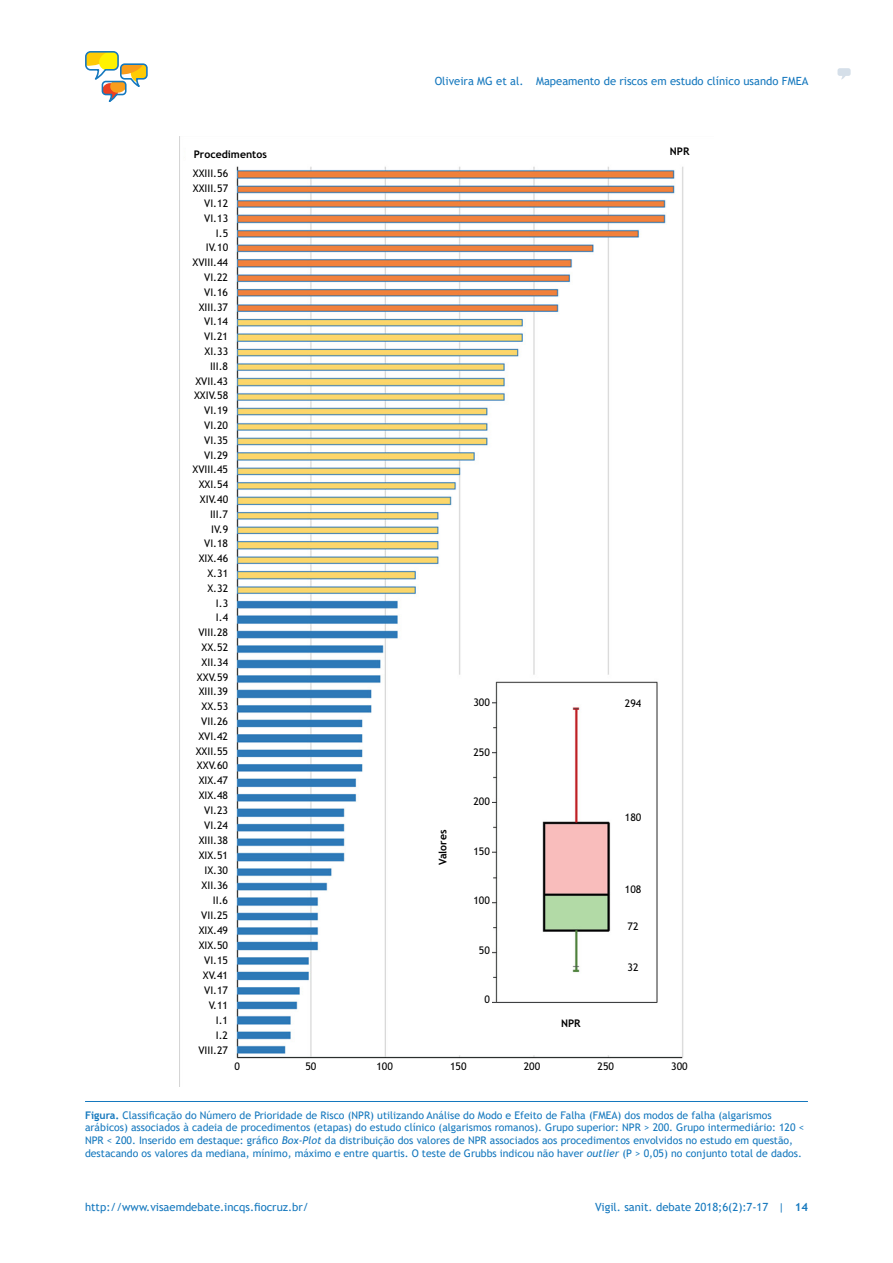
<style>
.page{position:relative;width:893px;height:1263px;background:#fff}
.page>*{position:absolute;margin:0;border:0;box-sizing:border-box;transform-origin:0 0}
.t1{font:11.25px "Trebuchet MS";color:#1578be}
.t2{font:10.5px/12.6px "Trebuchet MS";color:#1578be}
.t3{font:10.5px/14.9px "Trebuchet MS";color:#000;text-align:right}
.t4{font:700 10.5px "Trebuchet MS";color:#000}
.s1{font-weight:700}
.s2{font-style:italic}
</style>
<div class="page">
<svg style="left:85px;top:51px;width:63px;height:51px"></svg>
<svg style="left:837px;top:68px;width:14px;height:11px"></svg>
<hr style="left:85px;top:1101px;width:723px;height:1px;background:#1578be">
<img style="left:236px;top:166px;width:448px;height:893px">
<div style="left:549px;top:1013px;width:47px;height:26px;background:#fff"></div>
<div style="left:426px;top:811px;width:24px;height:78px;background:#fff"></div>
<div style="left:619px;top:690px;width:30px;height:297px;background:#fff"></div>
<div style="left:458px;top:690px;width:34px;height:323px;background:#fff"></div>
<p class="t1" style="left:435px;top:74px;width:375px">Oliveira MG et al. Mapeamento de riscos em estudo clínico usando FMEA</p>
<p class="t4" style="left:194px;top:147px;width:75px">Procedimentos</p>
<p class="t4" style="left:670px;top:145px;width:21px">NPR</p>
<p class="t3" style="left:193px;top:166px;width:37px">XXIII.56<br>XXIII.57<br>VI.12<br>VI.13</p>
<p class="t3" style="left:193px;top:240px;width:37px">IV.10<br>XVIII.44<br>VI.22<br>VI.16<br>XIII.37<br>VI.14<br>VI.21<br>XI.33<br>III.8<br>XVII.43<br>XXIV.58<br>VI.19<br>VI.20<br>VI.35<br>VI.29<br>XVIII.45<br>XXI.54<br>XIV.40<br>III.7<br>IV.9<br>VI.18<br>XIX.46<br>X.31<br>X.32<br>I.3<br>I.4<br>VIII.28<br>XX.52<br>XII.34<br>XXV.59<br>XIII.39<br>XX.53<br>VII.26<br>XVI.42<br>XXII.55<br>XXV.60<br>XIX.47<br>XIX.48<br>VI.23<br>VI.24<br>XIII.38<br>XIX.51<br>IX.30<br>XII.36<br>II.6<br>VII.25<br>XIX.49<br>XIX.50<br>VI.15<br>XV.41<br>VI.17<br>V.11<br>I.1<br>I.2<br>VIII.27</p>
<p class="t3" style="left:216px;top:225px;width:14px">I.5</p>
<p class="t4" style="left:436px;top:865px;width:37px;rotate:-90deg">Valores</p>
<p class="t3" style="left:473px;top:695px;width:18px">300</p>
<p class="t3" style="left:473px;top:745px;width:18px">250</p>
<p class="t3" style="left:473px;top:794px;width:18px">200</p>
<p class="t3" style="left:473px;top:843px;width:18px">150</p>
<p class="t3" style="left:473px;top:893px;width:18px">100</p>
<p class="t3" style="left:479px;top:942px;width:13px">50</p>
<p class="t3" style="left:484px;top:992px;width:7px">0</p>
<p class="t4" style="left:561px;top:1017px;width:21px">NPR</p>
<p class="t3" style="left:625px;top:696px;width:18px">294</p>
<p class="t3" style="left:625px;top:810px;width:18px">180</p>
<p class="t3" style="left:625px;top:882px;width:18px">108</p>
<p class="t3" style="left:628px;top:919px;width:13px">72</p>
<p class="t3" style="left:628px;top:960px;width:13px">32</p>
<p class="t3" style="left:234px;top:1059px;width:7px">0</p>
<p class="t3" style="left:305px;top:1059px;width:13px">50</p>
<p class="t3" style="left:376px;top:1059px;width:18px">100</p>
<p class="t3" style="left:450px;top:1059px;width:18px">150</p>
<p class="t3" style="left:524px;top:1059px;width:18px">200</p>
<p class="t3" style="left:597px;top:1059px;width:18px">250</p>
<p class="t3" style="left:671px;top:1059px;width:18px">300</p>
<p class="t2" style="left:85px;top:1109px;width:721px"><span class="s1">Figura.</span> Classificação do Número de Prioridade de Risco (NPR) utilizando Análise do Modo e Efeito de Falha (FMEA) dos modos de falha (algarismos arábicos) associados à cadeia de procedimentos (etapas) do estudo clínico (algarismos romanos). Grupo superior: NPR &gt; 200. Grupo intermediário: 120 &lt; NPR &lt; 200. Inserido em destaque: gráfico <span class="s2">Box-Plot</span> da distribuição dos valores de NPR associados aos procedimentos envolvidos no estudo em questão, destacando os valores da mediana, mínimo, máximo e entre quartis. O teste de Grubbs indicou não haver <span class="s2">outlier</span> (P &gt; 0,05) no conjunto total de dados.</p>
<p class="t1" style="left:85px;top:1199px;width:225px">http://www.visaemdebate.incqs.fiocruz.br/</p>
<p class="t1" style="left:595px;top:1199px;width:214px">Vigil. sanit. debate 2018;6(2):7-17 | <span class="s1">14</span></p>
</div>
